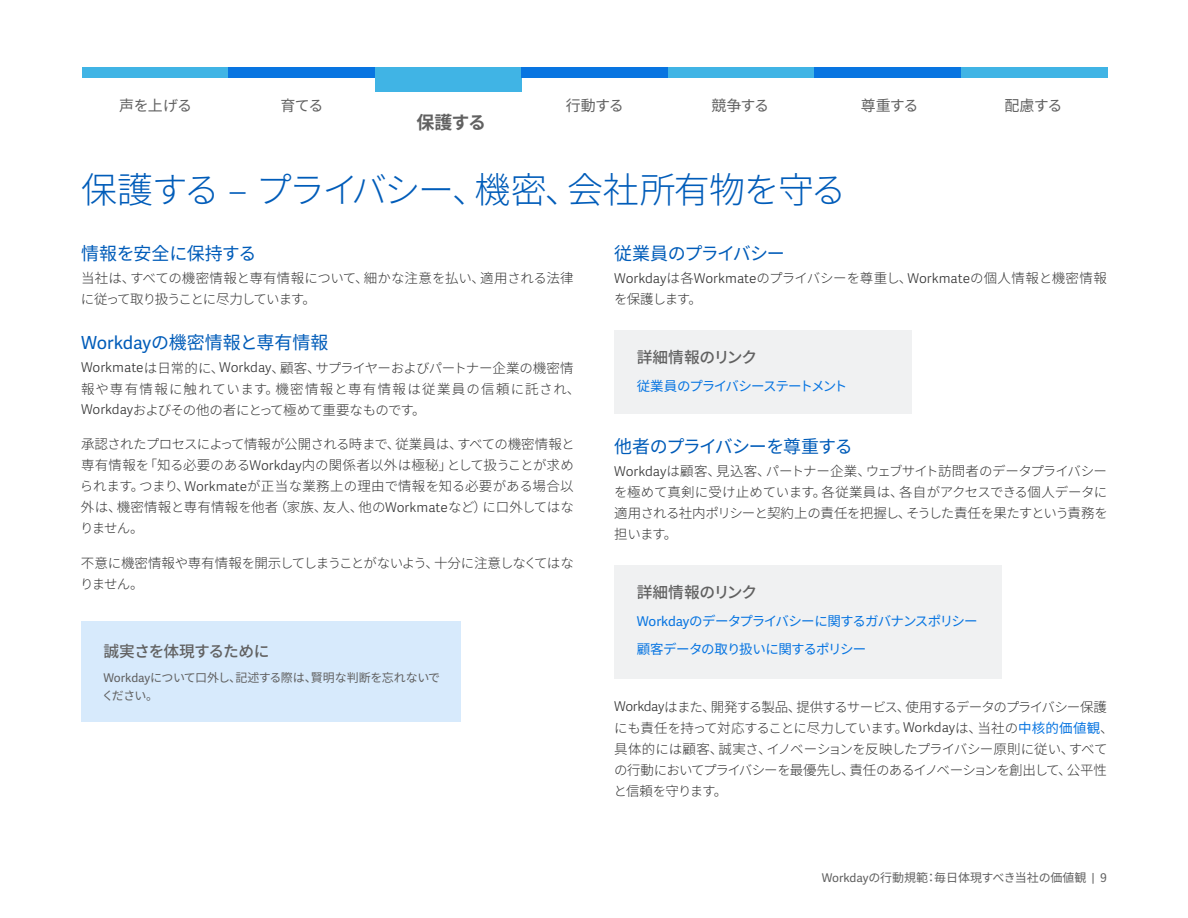
<style>
.page{position:relative;width:1188px;height:918px;background:#fff}
.page>*{position:absolute;margin:0;border:0;box-sizing:border-box;transform-origin:0 0}
.t1{font:300 36px "Noto Sans CJ Kjp";letter-spacing:-.045em;color:#005cb9}
.t2{font:18px "Noto Sans CJ Kjp";color:#005cb9}
.t3{font:18px "Noto Sans CJ Kjp";letter-spacing:-.065em;color:#005cb9}
.t4{font:18px "Noto Sans CJ Kjp";letter-spacing:-.01em;color:#005cb9}
.t5{font:18px "Noto Sans CJ Kjp";letter-spacing:-.07em;color:#005cb9}
.t6{font:700 18px "Workday Adelle Sans";letter-spacing:-.005em;color:#616161}
.t7{font:700 18px "Noto Sans CJ Kjp";color:#616161}
.t8{font:500 15.75px "Noto Sans CJ Kjp";letter-spacing:-.03em;color:#616161}
.t9{font:15px "Workday Adelle Sans";color:#616161}
.t10{font:15px "Noto Sans CJ Kjp";letter-spacing:-.055em;color:#616161}
.t11{font:300 13.5px/21px "Noto Sans CJ Kjp";letter-spacing:-.03em;color:#333}
.t12{font:300 13.5px/21px "Noto Sans CJ Kjp";letter-spacing:-.05em;color:#333}
.t13{font:300 13.5px/21px "Noto Sans CJ Kjp";letter-spacing:.005em;color:#333}
.t14{font:300 13.5px/21px "Noto Sans CJ Kjp";letter-spacing:-.005em;color:#333}
.t15{font:13.5px/27.8px "Noto Sans CJ Kjp";letter-spacing:-.07em;color:#0875e1}
.t16{font:13.5px "Noto Sans CJ Kjp";letter-spacing:-.095em;color:#0875e1}
.t17{font:12px/18px "Noto Sans CJ Kjp";letter-spacing:-.04em;color:#616161}
.t18{font:12px "Noto Sans CJ Kjp";color:#616161}
.s1{font-family:"Workday Adelle Sans"}
.s2{font-weight:400;color:#0875e1}
</style>
<div class="page">
<div style="left:82px;top:68px;width:147px;height:10px;background:#40b4e5"></div>
<div style="left:228px;top:68px;width:147px;height:10px;background:#0875e1"></div>
<div style="left:375px;top:68px;width:147px;height:24px;background:#40b4e5"></div>
<div style="left:668px;top:68px;width:147px;height:10px;background:#40b4e5"></div>
<div style="left:814px;top:68px;width:147px;height:10px;background:#0875e1"></div>
<div style="left:961px;top:68px;width:147px;height:10px;background:#40b4e5"></div>
<div style="left:521px;top:68px;width:147px;height:10px;background:#0875e1"></div>
<div style="left:81px;top:622px;width:379px;height:100px;background:#d7eafc"></div>
<div style="left:614px;top:331px;width:298px;height:83px;background:#f0f1f2"></div>
<div style="left:614px;top:565px;width:388px;height:114px;background:#f0f1f2"></div>
<p class="t10" style="left:119px;top:97px;width:75px">声を上げる</p>
<p class="t10" style="left:280px;top:97px;width:45px">育てる</p>
<p class="t10" style="left:566px;top:97px;width:59px">行動する</p>
<p class="t10" style="left:711px;top:97px;width:59px">競争する</p>
<p class="t10" style="left:861px;top:97px;width:59px">尊重する</p>
<p class="t10" style="left:1005px;top:97px;width:59px">配慮する</p>
<p class="t9" style="left:111px;top:97px;width:91px">We Speak Up</p>
<p class="t9" style="left:268px;top:97px;width:69px">We Foster</p>
<p class="t9" style="left:569px;top:97px;width:50px">We Act</p>
<p class="t9" style="left:695px;top:97px;width:89px">We Compete</p>
<p class="t9" style="left:849px;top:97px;width:82px">We Respect</p>
<p class="t9" style="left:1004px;top:97px;width:58px">We Care</p>
<h2 class="t7" style="left:416px;top:112px;width:71px">保護する</h2>
<h2 class="t6" style="left:403px;top:110px;width:96px">We Protect</h2>
<h1 class="t1" style="left:81px;top:170px;width:767px">保護する – プライバシー、機密、会社所有物を守る</h1>
<h2 class="t4" style="left:81px;top:243px;width:177px">情報を安全に保持する</h2>
<p class="t11" style="left:81px;top:268px;width:494px">当社は、すべての機密情報と専有情報について、細かな注意を払い、適用される法律に従って取り扱うことに尽力しています。</p>
<h2 class="t2" style="left:81px;top:333px;width:249px"><span class="s1">Workday</span>の機密情報と専有情報</h2>
<p class="t13" style="left:81px;top:358px;width:501px"><span class="s1">Workmate</span>は日常的に、<span class="s1">Workday</span>、顧客、サプライヤーおよびパートナー企業の機密情報や専有情報に触れています。機密情報と専有情報は従業員の信頼に託され、<br><span class="s1">Workday</span>およびその他の者にとって極めて重要なものです。</p>
<p class="t11" style="left:80px;top:434px;width:497px;text-align:justify">承認されたプロセスによって情報が公開される時まで、従業員は、すべての機密情報と専有情報を「知る必要のある<span class="s1">Workday</span>内の関係者以外は極秘」として扱うことが求められます。つまり、<span class="s1">Workmate</span>が正当な業務上の理由で情報を知る必要がある場合以外は、機密情報と専有情報を他者（家族、友人、他の<span class="s1">Workmate</span>など）に口外してはなりません。</p>
<p class="t11" style="left:80px;top:553px;width:495px">不意に機密情報や専有情報を開示してしまうことがないよう、十分に注意しなくてはなりません。</p>
<h2 class="t5" style="left:614px;top:243px;width:172px">従業員のプライバシー</h2>
<p class="t14" style="left:614px;top:268px;width:494px"><span class="s1">Workday</span>は各<span class="s1">Workmate</span>のプライバシーを尊重し、<span class="s1">Workmate</span>の個人情報と機密情報を保護します。</p>
<p class="t8" style="left:637px;top:349px;width:122px">詳細情報のリンク</p>
<p class="t16" style="left:637px;top:379px;width:212px">従業員のプライバシーステートメント</p>
<h2 class="t3" style="left:614px;top:436px;width:240px">他者のプライバシーを尊重する</h2>
<p class="t11" style="left:614px;top:461px;width:495px;text-align:justify"><span class="s1">Workday</span>は顧客、見込客、パートナー企業、ウェブサイト訪問者のデータプライバシーを極めて真剣に受け止めています。各従業員は、各自がアクセスできる個人データに適用される社内ポリシーと契約上の責任を把握し、そうした責任を果たすという責務を担います。</p>
<p class="t8" style="left:637px;top:584px;width:122px">詳細情報のリンク</p>
<p class="t15" style="left:637px;top:608px;width:342px"><span class="s1">Workday</span>のデータプライバシーに関するガバナンスポリシー顧客データの取り扱いに関するポリシー</p>
<p class="t8" style="left:104px;top:643px;width:168px">誠実さを体現するために</p>
<p class="t17" style="left:102px;top:669px;width:340px"><span class="s1">Workday</span>について口外し、記述する際は、賢明な判断を忘れないでください。</p>
<p class="t12" style="left:614px;top:697px;width:501px"><span class="s1">Workday</span>はまた、開発する製品、提供するサービス、使用するデータのプライバシー保護にも責任を持って対応することに尽力しています。<span class="s1">Workday</span>は、当社の<span class="s2">中核的価値観</span>、具体的には顧客、誠実さ、イノベーションを反映したプライバシー原則に従い、すべての行動においてプライバシーを最優先し、責任のあるイノベーションを創出して、公平性と信頼を守ります。</p>
<p class="t18" style="left:822px;top:871px;width:287px"><span class="s1">Workday</span>の行動規範：毎日体現すべき当社の価値観 <span class="s1">| 9</span></p>
</div>
